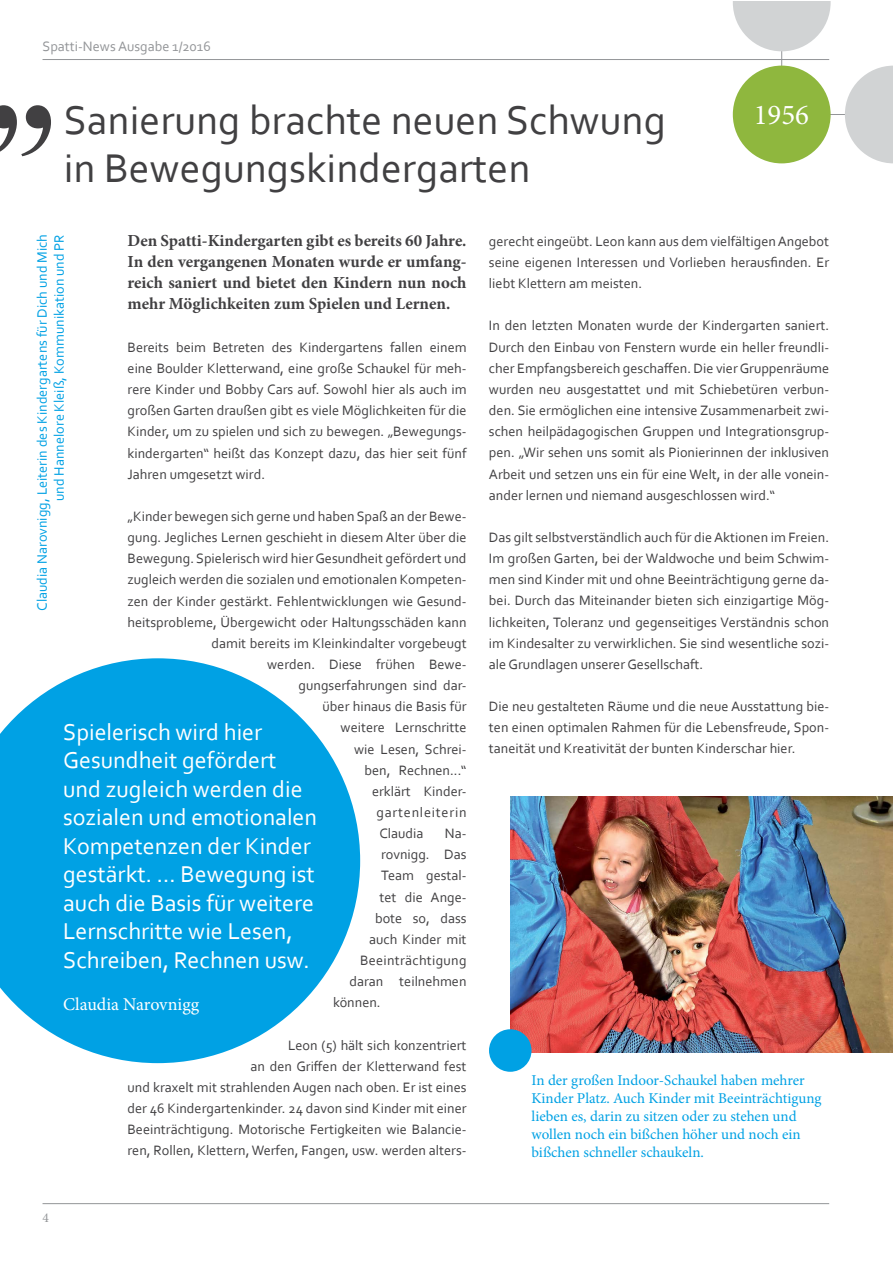
<style>
.page{position:relative;width:893px;height:1263px;background:#fff}
.page>*{position:absolute;margin:0;border:0;box-sizing:border-box;transform-origin:0 0}
.t1{font:42px/48px "Corbel";color:#414042}
.t2{font:28.8px "Minion Pro";color:#fff}
.t3{font:24px/28.5px "Corbel";color:#fff}
.t4{font:18px "Minion Pro";color:#fff}
.t5{font:700 16.8px/21.1px "Minion Pro";color:#414042;text-align:justify}
.t6{font:15px/18px "Minion Pro";color:#00a1e4}
.t7{font:14.25px/21.1px "Corbel";color:#414042;text-align:justify}
.t8{font:14.25px/17.1px "Corbel";color:#00a1e4;text-align:right}
.t9{font:14.25px "Corbel";color:#939598}
.t10{font:14.25px "Corbel";letter-spacing:.02em;color:#414042}
.t11{font:14.25px "Corbel";letter-spacing:.055em;color:#414042}
.t12{font:13.5px "Minion Pro";color:#939598}
</style>
<div class="page">
<hr style="left:43px;top:1203px;width:786px;height:1px;background:#939598">
<hr style="left:43px;top:59px;width:786px;height:1px;background:#939598">
<svg style="left:0;top:105px;width:51px;height:51px"></svg>
<svg style="left:0;top:658px;width:360px;height:405px;fill:#00a1e4"></svg>
<svg style="left:733px;top:1px;width:159px;height:163px"></svg>
<div style="left:733px;top:66px;width:98px;height:97px;background:#8fb73e;border-radius:50%"></div>
<img style="left:510px;top:796px;width:382px;height:257px">
<div style="left:489px;top:1029px;width:42px;height:43px;background:#00a1e4;border-radius:50%"></div>
<p class="t9" style="left:43px;top:37px;width:170px">Spatti-News Ausgabe 1/2016</p>
<h1 class="t1" style="left:64px;top:96px;width:604px">Sanierung brachte neuen Schwung in Bewegungskindergarten</h1>
<h2 class="t2" style="left:754px;top:96px;width:57px">1956</h2>
<p class="t5" style="left:128px;top:230px;width:340px">Den Spatti-Kindergarten gibt es bereits 60 Jahre.<br>In den vergangenen Monaten wurde er umfang&shy;reich saniert und bietet den Kindern nun noch mehr Möglichkeiten zum Spielen und Lernen.</p>
<p class="t7" style="left:128px;top:336px;width:341px">Bereits beim Betreten des Kindergartens fallen einem eine Boulder Kletterwand, eine große Schaukel für meh&shy;rere Kinder und Bobby Cars auf. Sowohl hier als auch im großen Garten draußen gibt es viele Möglichkeiten für die Kinder, um zu spielen und sich zu bewegen. „Bewegungs&shy;kindergarten“ heißt das Konzept dazu, das hier seit fünf Jahren umgesetzt wird.</p>
<p class="t7" style="left:128px;top:505px;width:341px">„Kinder bewegen sich gerne und haben Spaß an der Bewe-</p>
<p class="t7" style="left:128px;top:527px;width:341px">gung. Jegliches Lernen geschieht in diesem Alter über die</p>
<p class="t7" style="left:128px;top:548px;width:341px">Bewegung. Spielerisch wird hier Gesundheit gefördert und</p>
<p class="t7" style="left:128px;top:569px;width:341px">zugleich werden die sozialen und emotionalen Kompeten-</p>
<p class="t7" style="left:128px;top:590px;width:341px">zen der Kinder gestärkt. Fehlentwicklungen wie Gesund-</p>
<p class="t7" style="left:128px;top:611px;width:340px">heitsprobleme, Übergewicht oder Haltungsschäden kann</p>
<p class="t7" style="left:212px;top:632px;width:257px">damit bereits im Kleinkindalter vorgebeugt</p>
<p class="t7" style="left:267px;top:653px;width:201px">werden. Diese frühen Bewe-</p>
<p class="t7" style="left:299px;top:675px;width:170px">gungserfahrungen sind dar-</p>
<p class="t7" style="left:323px;top:696px;width:146px">über hinaus die Basis für</p>
<p class="t7" style="left:341px;top:717px;width:127px">weitere Lernschritte</p>
<p class="t7" style="left:354px;top:738px;width:114px">wie Lesen, Schrei-</p>
<p class="t7" style="left:365px;top:759px;width:104px">ben, Rechnen...“</p>
<p class="t7" style="left:372px;top:780px;width:96px">erklärt Kinder-</p>
<p class="t11" style="left:377px;top:803px;width:91px">gartenleiterin</p>
<p class="t7" style="left:380px;top:823px;width:45px">Claudia</p>
<p class="t7" style="left:445px;top:823px;width:23px">Na-</p>
<p class="t7" style="left:381px;top:844px;width:87px">rovnigg. Das</p>
<p class="t7" style="left:381px;top:865px;width:87px">Team gestal-</p>
<p class="t7" style="left:380px;top:886px;width:89px">tet die Ange-</p>
<p class="t7" style="left:375px;top:907px;width:93px">bote so, dass</p>
<p class="t7" style="left:369px;top:928px;width:99px">auch Kinder mit</p>
<p class="t10" style="left:360px;top:951px;width:108px">Beeinträchtigung</p>
<p class="t7" style="left:350px;top:971px;width:119px">daran teilnehmen</p>
<p class="t7" style="left:333px;top:992px;width:49px">können.</p>
<p class="t7" style="left:128px;top:1034px;width:341px;text-align:right">Leon (5) hält sich konzentriert<br>an den Griffen der Kletterwand fest<br>und kraxelt mit strahlenden Augen nach oben. Er ist eines der 46 Kindergartenkinder. 24 davon sind Kinder mit einer Beeinträchtigung. Motorische Fertigkeiten wie Balancie&shy;ren, Rollen, Klettern, Werfen, Fangen, usw. werden alters-</p>
<p class="t8" style="left:33px;top:611px;width:378px;rotate:-90deg">Claudia Narovnigg, Leiterin des Kindergartens für Dich und Mich und Hannelore Kleiß, Kommunikation und PR</p>
<h3 class="t3" style="left:63px;top:717px;width:256px">Spielerisch wird hier<br>Gesundheit gefördert und zugleich werden die sozialen und emotionalen<br>Kompetenzen der Kinder gestärkt. ... Bewegung ist auch die Basis für weitere<br>Lernschritte wie Lesen,<br>Schreiben, Rechnen usw.</h3>
<p class="t4" style="left:63px;top:992px;width:138px">Claudia Narovnigg</p>
<p class="t12" style="left:43px;top:1208px;width:8px">4</p>
<p class="t7" style="left:489px;top:230px;width:342px">gerecht eingeübt. Leon kann aus dem vielfältigen Angebot seine eigenen Interessen und Vorlieben herausfinden. Er liebt Klettern am meisten.</p>
<p class="t7" style="left:489px;top:315px;width:342px">In den letzten Monaten wurde der Kindergarten saniert.<br>Durch den Einbau von Fenstern wurde ein heller freundli&shy;cher Empfangsbereich geschaffen. Die vier Gruppenräume wurden neu ausgestattet und mit Schiebetüren verbun&shy;den. Sie ermöglichen eine intensive Zusammenarbeit zwi&shy;schen heilpädagogischen Gruppen und Integrationsgrup&shy;pen. „Wir sehen uns somit als Pionierinnen der inklusiven Arbeit und setzen uns ein für eine Welt, in der alle vonein&shy;ander lernen und niemand ausgeschlossen wird.“</p>
<p class="t7" style="left:489px;top:526px;width:342px">Das gilt selbstverständlich auch für die Aktionen im Freien.<br>Im großen Garten, bei der Waldwoche und beim Schwim&shy;men sind Kinder mit und ohne Beeinträchtigung gerne da&shy;bei. Durch das Miteinander bieten sich einzigartige Mög&shy;lichkeiten, Toleranz und gegenseitiges Verständnis schon im Kindesalter zu verwirklichen. Sie sind wesentliche sozi&shy;ale Grundlagen unserer Gesellschaft.</p>
<p class="t7" style="left:489px;top:696px;width:342px">Die neu gestalteten Räume und die neue Ausstattung bie&shy;ten einen optimalen Rahmen für die Lebensfreude, Spon&shy;taneität und Kreativität der bunten Kinderschar hier.</p>
<p class="t6" style="left:531px;top:1071px;width:291px">In der großen Indoor-Schaukel haben mehrer Kinder Platz. Auch Kinder mit Beeinträchtigung lieben es, darin zu sitzen oder zu stehen und wollen noch ein bißchen höher und noch ein bißchen schneller schaukeln.</p>
</div>
